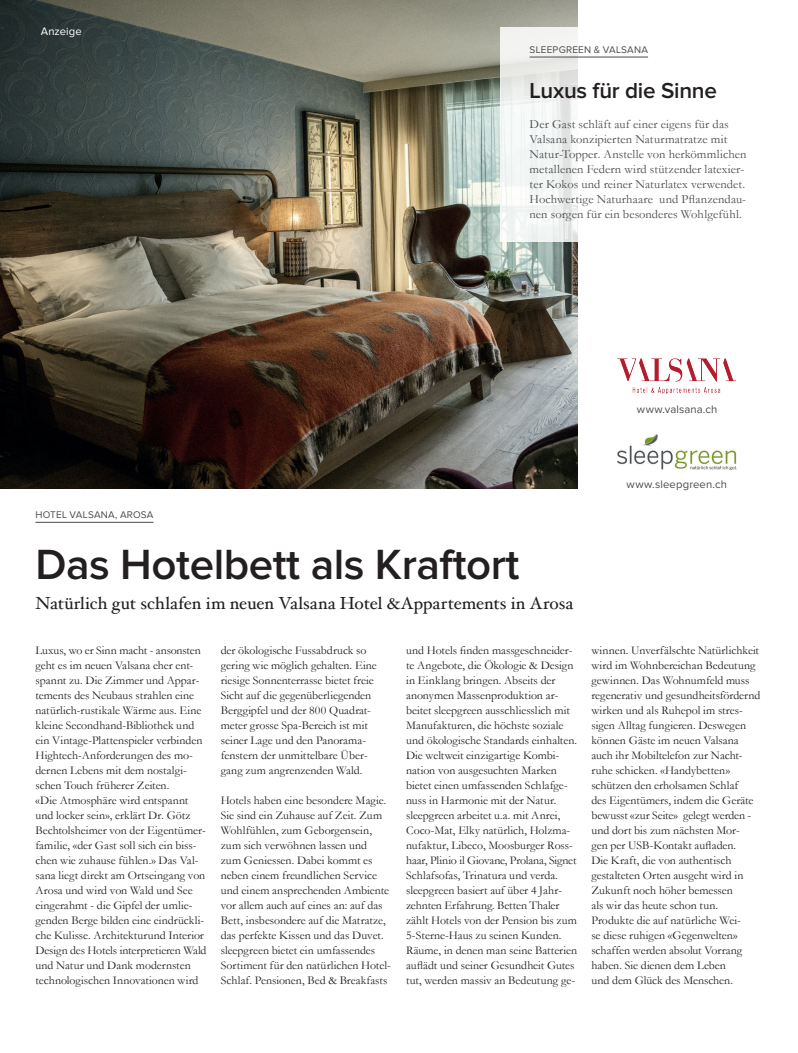
<style>
.page{position:relative;width:798px;height:1053px;background:#fff}
.page>*{position:absolute;margin:0;border:0;box-sizing:border-box;transform-origin:0 0}
.t1{font:600 43.75px "Proxima Nova";letter-spacing:-.01em;color:#231f20}
.t2{font:600 22.5px "Proxima Nova";letter-spacing:-.01em;color:#231f20}
.t3{font:17.5px "Hoefler Text";letter-spacing:-.005em;color:#231f20}
.t4{font:12.5px/15px "Garamond";letter-spacing:.01em;color:#4b4c4d}
.t5{font:11.88px/15px "Garamond";color:#231f20}
.t6{font:11.25px "Proxima Nova";letter-spacing:.01em;color:#4b4c4d}
.t7{font:11.25px "Proxima Nova";letter-spacing:.01em;color:#fff}
.t8{font:10px "Proxima Nova";letter-spacing:.02em;color:#4b4c4d}
</style>
<div class="page">
<img style="left:0;top:0;width:577px;height:488px">
<svg style="left:500px;top:27px;width:148px;height:215px"></svg>
<hr style="left:35px;top:522px;width:118px;height:1px;background:#4b4c4d">
<hr style="left:529px;top:57px;width:118px;height:1px;background:#4b4c4d">
<img style="left:617px;top:434px;width:118px;height:36px">
<img style="left:617px;top:358px;width:118px;height:36px">
<p class="t7" style="left:41px;top:27px;width:43px">Anzeige</p>
<p class="t8" style="left:35px;top:510px;width:119px">HOTEL VALSANA, AROSA</p>
<p class="t8" style="left:529px;top:45px;width:120px">SLEEPGREEN &amp; VALSANA</p>
<h2 class="t2" style="left:529px;top:80px;width:189px">Luxus für die Sinne</h2>
<p class="t4" style="left:529px;top:117px;width:218px">Der Gast schläft auf einer eigens für das<br>Valsana konzipierten Naturmatratze mit<br>Natur-Topper. Anstelle von herkömmlichen</p>
<p class="t4" style="left:529px;top:177px;width:217px">ter Kokos und reiner Naturlatex verwendet.</p>
<p class="t4" style="left:529px;top:162px;width:216px">metallenen Federn wird stützender latexier-</p>
<p class="t4" style="left:529px;top:207px;width:214px">nen sorgen für ein besonderes Wohlgefühl.</p>
<p class="t4" style="left:659px;top:192px;width:88px">und Pflanzendau-</p>
<p class="t4" style="left:529px;top:192px;width:125px">Hochwertige Naturhaare</p>
<p class="t6" style="left:636px;top:404px;width:82px">www.valsana.ch</p>
<p class="t6" style="left:626px;top:479px;width:102px">www.sleepgreen.ch</p>
<h1 class="t1" style="left:35px;top:544px;width:485px">Das Hotelbett als Kraftort</h1>
<h3 class="t3" style="left:35px;top:592px;width:539px">Natürlich gut schlafen im neuen Valsana Hotel &amp;Appartements in Arosa</h3>
<p class="t5" style="left:35px;top:642px;width:167px">Luxus, wo er Sinn macht - ansonsten</p>
<p class="t5" style="left:35px;top:687px;width:160px">tements des Neubaus strahlen eine</p>
<p class="t5" style="left:406px;top:642px;width:168px">und Hotels finden massgeschneider-</p>
<p class="t5" style="left:406px;top:672px;width:151px">in Einklang bringen. Abseits der</p>
<p class="t5" style="left:406px;top:702px;width:165px">beitet sleepgreen ausschliesslich mit</p>
<p class="t5" style="left:221px;top:642px;width:157px">der ökologische Fussabdruck so gering wie möglich gehalten. Eine riesige Sonnenterrasse bietet freie Sicht auf die gegenüberliegenden</p>
<p class="t5" style="left:221px;top:717px;width:149px">meter grosse Spa-Bereich ist mit</p>
<p class="t5" style="left:406px;top:657px;width:169px">te Angebote, die Ökologie &amp; Design</p>
<p class="t5" style="left:35px;top:657px;width:159px">geht es im neuen Valsana eher ent-</p>
<p class="t5" style="left:35px;top:702px;width:168px">natürlich-rustikale Wärme aus. Eine kleine Secondhand-Bibliothek und ein Vintage-Plattenspieler verbinden</p>
<p class="t5" style="left:35px;top:777px;width:135px">schen Touch früherer Zeiten.</p>
<p class="t5" style="left:35px;top:672px;width:166px">spannt zu. Die Zimmer und Appar-</p>
<p class="t5" style="left:406px;top:687px;width:154px">anonymen Massenproduktion ar-</p>
<p class="t5" style="left:406px;top:717px;width:172px">Manufakturen, die höchste soziale und ökologische Standards einhalten.</p>
<p class="t5" style="left:406px;top:762px;width:152px">nation von ausgesuchten Marken</p>
<p class="t5" style="left:221px;top:702px;width:151px">Berggipfel und der 800 Quadrat-</p>
<p class="t5" style="left:221px;top:732px;width:147px">seiner Lage und den Panorama-</p>
<p class="t5" style="left:221px;top:747px;width:148px">fenstern der unmittelbare Über-</p>
<p class="t5" style="left:406px;top:747px;width:154px">Die weltweit einzigartige Kombi-</p>
<p class="t5" style="left:406px;top:792px;width:152px">nuss in Harmonie mit der Natur.</p>
<p class="t5" style="left:35px;top:747px;width:159px">Hightech-Anforderungen des mo-</p>
<p class="t5" style="left:35px;top:792px;width:157px">«Die Atmosphäre wird entspannt und locker sein ,» erklärt Dr. Götz</p>
<p class="t5" style="left:221px;top:762px;width:143px">gang zum angrenzenden Wald.</p>
<p class="t5" style="left:35px;top:762px;width:153px">dernen Lebens mit dem nostalgi-</p>
<p class="t5" style="left:406px;top:777px;width:163px">bietet einen umfassenden Schlafge-</p>
<p class="t5" style="left:406px;top:807px;width:156px">sleepgreen arbeitet .a.u mit Anrei,</p>
<p class="t5" style="left:406px;top:852px;width:172px">haar, Plinio il Giovane, Prolana, Signet</p>
<p class="t5" style="left:221px;top:792px;width:170px">Hotels haben eine besondere Magie.<br>Sie sind ein Zuhause auf Zeit. Zum Wohlfühlen, zum Geborgensein, zum sich verwöhnen lassen und zum Geniessen. Dabei kommt es neben einem freundlichen Service und einem ansprechenden Ambiente vor allem auch auf eines an: auf das Bett, insbesondere auf die Matratze, das perfekte Kissen und das Duvet. sleepgreen bietet ein umfassendes</p>
<p class="t5" style="left:221px;top:972px;width:168px">Schlaf. Pensionen, Bed &amp; Breakfasts</p>
<p class="t5" style="left:35px;top:822px;width:172px">Bechtolsheimer von der Eigentümer-</p>
<p class="t5" style="left:406px;top:822px;width:166px">Coco-Mat, Elky natürlich, Holzma-</p>
<p class="t5" style="left:406px;top:867px;width:153px">Schlafsofas, Trinatura und verda.</p>
<p class="t5" style="left:406px;top:897px;width:155px">zehnten Erfahrung. Betten Thaler</p>
<p class="t5" style="left:35px;top:837px;width:162px">familie «, der Gast soll sich ein biss-</p>
<p class="t5" style="left:406px;top:837px;width:168px">nufaktur, Libeco, Moosburger Ross-</p>
<p class="t5" style="left:35px;top:852px;width:164px">chen wie zuhause fühlen » . Das Val-</p>
<p class="t5" style="left:35px;top:867px;width:171px">sana liegt direkt am Ortseingang von</p>
<p class="t5" style="left:406px;top:882px;width:157px">sleepgreen basiert auf über 4 Jahr-</p>
<p class="t5" style="left:406px;top:912px;width:172px">zählt Hotels von der Pension bis zum 5-Sterne-Haus zu seinen Kunden.<br>Räume in, denen man seine Batterien auflädt und seiner Gesundheit Gutes</p>
<p class="t5" style="left:35px;top:882px;width:159px">Arosa und wird von Wald und See</p>
<p class="t5" style="left:35px;top:927px;width:170px">che Kulisse. Architekturund Interior</p>
<p class="t5" style="left:35px;top:897px;width:159px">eingerahmt - die Gipfel der umlie-</p>
<p class="t5" style="left:35px;top:942px;width:172px">Design des Hotels interpretieren Wald und Natur und Dank modernsten technologischen Innovationen wird</p>
<p class="t5" style="left:35px;top:912px;width:170px">genden Berge bilden eine eindrückli-</p>
<p class="t5" style="left:221px;top:957px;width:171px">Sortiment für den natürlichen Hotel-</p>
<p class="t5" style="left:406px;top:972px;width:170px">tut, werden massiv an Bedeutung ge-</p>
<p class="t5" style="left:591px;top:642px;width:169px">winnen. Unverfälschte Natürlichkeit</p>
<p class="t5" style="left:591px;top:657px;width:170px">wird im Wohnbereichan Bedeutung gewinnen. Das Wohnumfeld muss regenerativ und gesundheitsfördernd</p>
<p class="t5" style="left:591px;top:717px;width:156px">sigen Alltag fungieren. Deswegen</p>
<p class="t5" style="left:591px;top:702px;width:153px">wirken und als Ruhepol im stres-</p>
<p class="t5" style="left:591px;top:732px;width:149px">können Gäste im neuen Valsana</p>
<p class="t5" style="left:591px;top:762px;width:140px">ruhe schicken «. Handybetten«</p>
<p class="t5" style="left:591px;top:747px;width:152px">auch ihr Mobiltelefon zur Nacht-</p>
<p class="t5" style="left:591px;top:777px;width:163px">schützen den erholsamen Schlaf des Eigentümers, indem die Geräte bewusst «zur Seite» gelegt werden -</p>
<p class="t5" style="left:591px;top:837px;width:146px">gen per USB-Kontakt aufladen.</p>
<p class="t5" style="left:591px;top:822px;width:150px">und dort bis zum nächsten Mor-</p>
<p class="t5" style="left:591px;top:852px;width:153px">Die Kraft, die von authentisch gestalteten Orten ausgeht wird in<br>Zukunft noch höher bemessen als wir das heute schon tun.</p>
<p class="t5" style="left:591px;top:927px;width:148px">se diese ruhigen «Gegenwelten«</p>
<p class="t5" style="left:591px;top:912px;width:151px">Produkte die auf natürliche Wei-</p>
<p class="t5" style="left:591px;top:942px;width:152px">schaffen werden absolut Vorrang haben. Sie dienen dem Leben und dem Glück des Menschen.</p>
</div>
